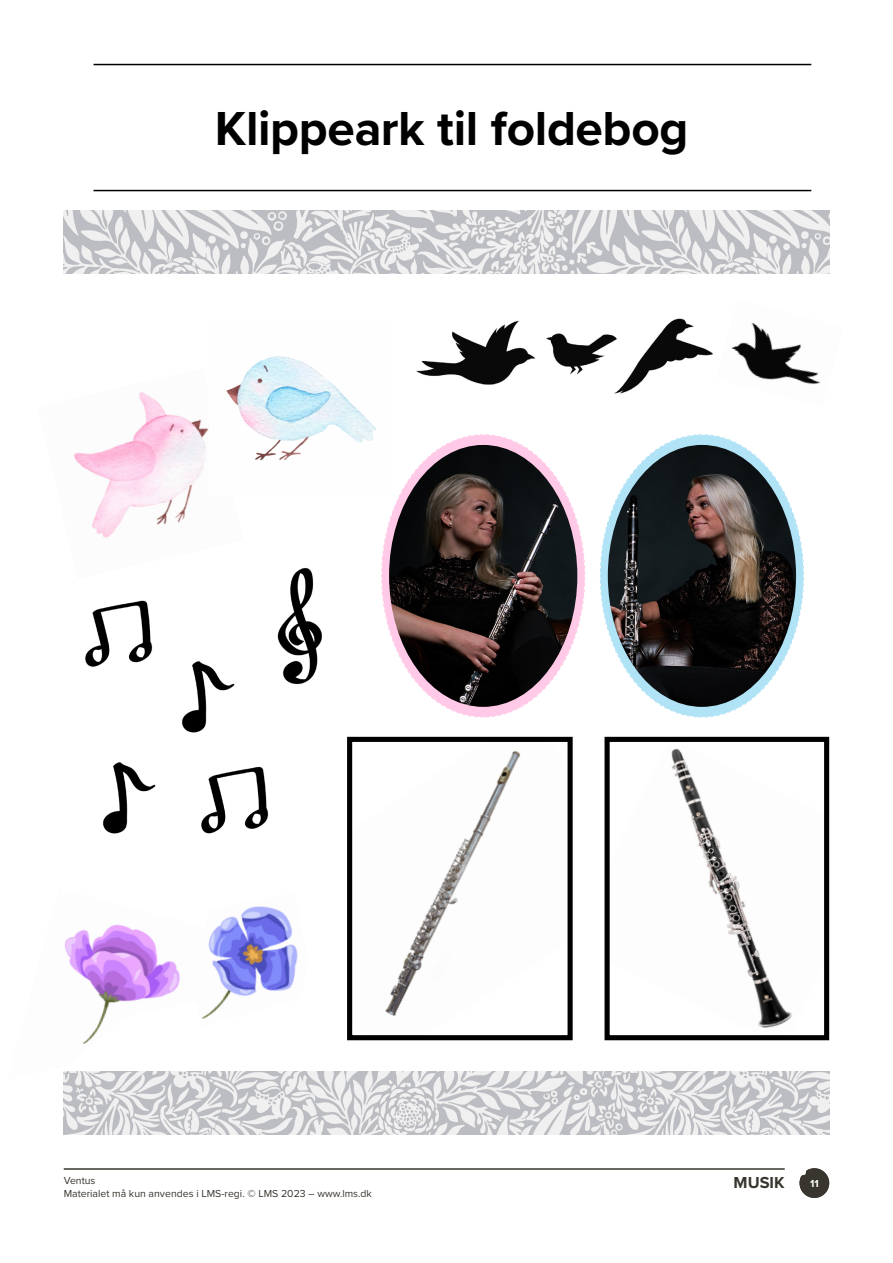
<style>
.page{position:relative;width:893px;height:1263px;background:#fff}
.page>*{position:absolute;margin:0;border:0;box-sizing:border-box;transform-origin:0 0}
.t1{font:700 49.5px "Proxima Nova";letter-spacing:-.01em;color:#000}
.t2{font:700 16.5px "Proxima Nova";color:#39352f}
.t3{font:10.5px/13.5px "Proxima Nova";color:#39352f}
.t4{font:700 10.5px "Proxima Nova";color:#fff}
</style>
<div class="page">
<svg style="left:799px;top:1168px;width:30px;height:30px"></svg>
<hr style="left:64px;top:1169px;width:721px;height:1px;background:#39352f">
<img style="left:182px;top:661px;width:53px;height:72px">
<svg style="left:599px;top:434px;width:205px;height:284px"></svg>
<img style="left:63px;top:924px;width:166px;height:156px">
<hr style="left:94px;top:190px;width:717px;height:1px;background:#000">
<hr style="left:94px;top:64px;width:717px;height:1px;background:#000">
<img style="left:277px;top:567px;width:45px;height:118px">
<img style="left:201px;top:767px;width:68px;height:67px">
<img style="left:85px;top:600px;width:68px;height:67px">
<img style="left:103px;top:762px;width:53px;height:72px">
<img style="left:416px;top:318px;width:297px;height:76px">
<img style="left:731px;top:323px;width:89px;height:62px">
<img style="left:608px;top:445px;width:188px;height:262px">
<img style="left:385px;top:750px;width:136px;height:266px">
<div style="left:347px;top:737px;width:226px;height:303px;border:5px solid #000"></div>
<img style="left:671px;top:748px;width:121px;height:280px">
<div style="left:604px;top:737px;width:225px;height:303px;border:5px solid #000"></div>
<img style="left:64px;top:1072px;width:765px;height:63px">
<img style="left:64px;top:211px;width:765px;height:63px">
<img style="left:73px;top:392px;width:136px;height:146px">
<img style="left:226px;top:356px;width:150px;height:105px">
<img style="left:192px;top:906px;width:106px;height:121px">
<svg style="left:381px;top:434px;width:205px;height:284px"></svg>
<img style="left:389px;top:445px;width:188px;height:262px">
<h1 class="t1" style="left:215px;top:91px;width:475px">Klippeark til foldebog</h1>
<p class="t3" style="left:64px;top:1173px;width:310px">Ventus<br>Materialet må kun anvendes i LMS-regi. © LMS 2023 – www.lms.dk</p>
<p class="t4" style="left:810px;top:1171px;width:10px">11</p>
<h2 class="t2" style="left:734px;top:1170px;width:53px">MUSIK</h2>
<p class="t4" style="left:810px;top:1176px;width:10px">11</p>
</div>
